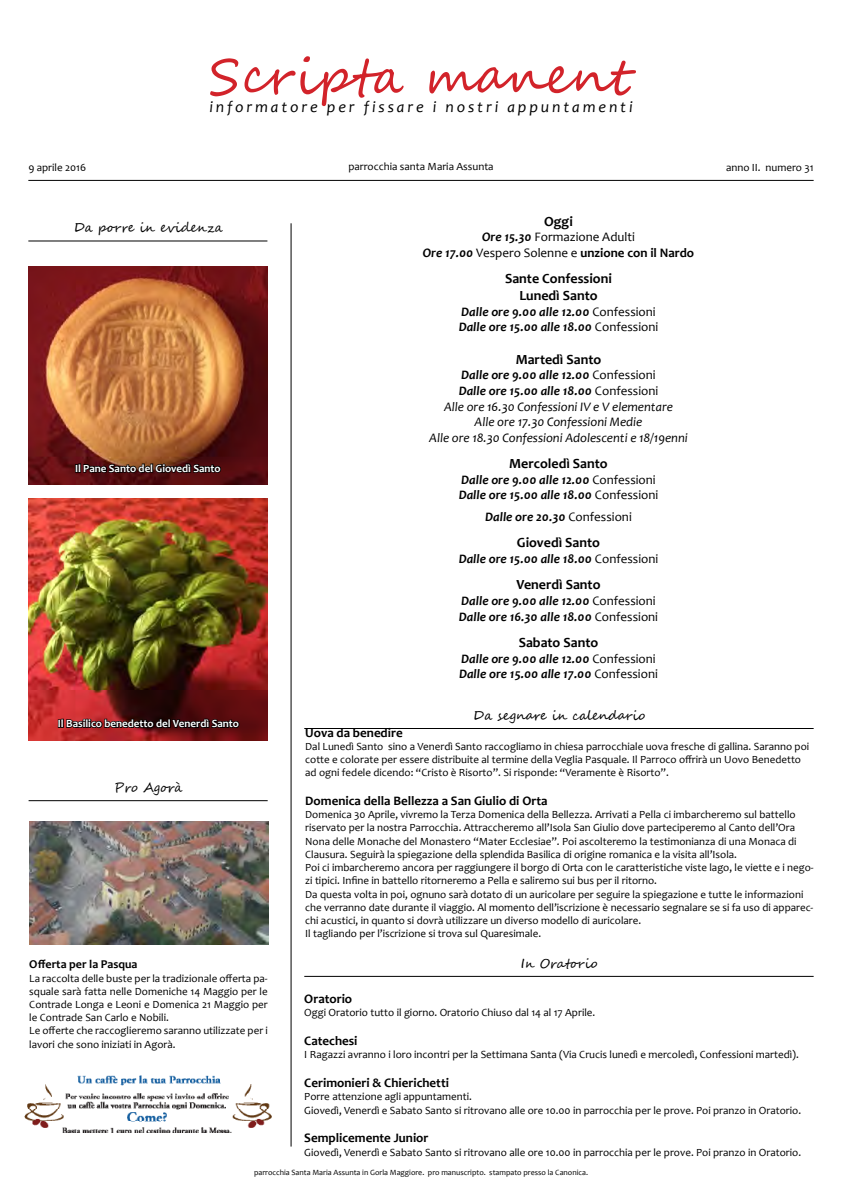
<style>
.page{position:relative;width:842px;height:1191px;background:#fff}
.page>*{position:absolute;margin:0;border:0;box-sizing:border-box;transform-origin:0 0}
.t1{font:50px "Segoe Script";letter-spacing:.01em;color:#d2232a}
.t2{font:italic 16px "Candara";letter-spacing:.18em;color:#000}
.t3{font:700 14px/16.8px "Candara";color:#000;text-align:center}
.t4{font:italic 700 13px/15.6px "Candara";color:#000}
.t5{font:italic 13px/15.6px "Candara";color:#000;text-align:center}
.t6{font:700 13px "Candara";color:#000}
.t7{font:13px/15.6px "Candara";color:#000;text-align:center}
.t8{font:13px "Segoe Script";color:#000}
.t9{font:700 12px "Candara";color:#000}
.t10{font:11px/13.2px "Candara";color:#000}
.t11{font:700 11px "Candara";color:#fff}
.t12{font:8px "Candara";color:#000}
.s1{font-weight:700;font-style:italic}
.s2{font-weight:700}
.s3{font-weight:400;font-style:normal}
.s4{font-style:normal}
</style>
<div class="page">
<hr style="left:291px;top:223px;width:1px;height:923px;background:#000">
<hr style="left:28px;top:180px;width:786px;height:1px;background:#000">
<hr style="left:304px;top:728px;width:510px;height:1px;background:#000">
<hr style="left:28px;top:241px;width:239px;height:1px;background:#000">
<hr style="left:304px;top:976px;width:510px;height:1px;background:#000">
<hr style="left:29px;top:800px;width:239px;height:1px;background:#000">
<img style="left:29px;top:822px;width:239px;height:122px">
<img style="left:24px;top:1075px;width:248px;height:58px">
<img style="left:28px;top:266px;width:239px;height:218px">
<img style="left:28px;top:499px;width:239px;height:241px">
<svg style="left:74px;top:462px;width:148px;height:12px;background:#2f0f0b"></svg>
<svg style="left:57px;top:717px;width:183px;height:12px;background:#34090b"></svg>
<h1 class="t1" style="left:209px;top:36px;width:421px">Scripta manent</h1>
<h2 class="t2" style="left:209px;top:97px;width:425px">informatore per fissare i nostri appuntamenti</h2>
<p class="t10" style="left:348px;top:160px;width:147px">parrocchia santa Maria Assunta</p>
<p class="t10" style="left:28px;top:161px;width:59px">9 aprile 2016</p>
<p class="t10" style="left:726px;top:160px;width:89px">anno II. numero 31</p>
<p class="t8" style="left:74px;top:217px;width:151px">Da porre in evidenza</p>
<p class="t11" style="left:75px;top:461px;width:147px">Il Pane Santo del Giovedì Santo</p>
<p class="t11" style="left:58px;top:716px;width:183px">Il Basilico benedetto del Venerdì Santo</p>
<p class="t8" style="left:114px;top:777px;width:70px">Pro Agorà</p>
<p class="t9" style="left:29px;top:957px;width:110px">Offerta per la Pasqua</p>
<p class="t10" style="left:29px;top:971px;width:240px">La raccolta delle buste per la tradizionale offerta pa&shy;squale sarà fatta nelle Domeniche 14 Maggio per le Contrade Longa e Leoni e Domenica 21 Maggio per le Contrade San Carlo e Nobili.<br>Le offerte che raccoglieremo saranno utilizzate per i lavori che sono iniziati in Agorà.</p>
<p class="t3" style="left:544px;top:212px;width:30px">Oggi</p>
<p class="t7" style="left:423px;top:229px;width:273px"><span class="s1">Ore 15.30</span> Formazione Adulti<br><span class="s1">Ore 17.00</span> Vespero Solenne e <span class="s2">unzione con il Nardo</span></p>
<p class="t3" style="left:505px;top:270px;width:108px">Sante Confessioni<br>Lunedì Santo</p>
<p class="t4" style="left:459px;top:303px;width:201px">Dalle ore 9.00 alle 12.00 <span class="s3">Confessioni<br></span>Dalle ore 15.00 alle 18.00 <span class="s3">Confessioni</span></p>
<p class="t3" style="left:516px;top:350px;width:87px">Martedì Santo</p>
<p class="t5" style="left:429px;top:367px;width:260px"><span class="s2">Dalle ore 9.00 alle 12.00</span> <span class="s4">Confessioni<br></span><span class="s2">Dalle ore 15.00 alle 18.00</span> <span class="s4">Confessioni<br></span>Alle ore 16.30 Confessioni IV e V elementare<br>Alle ore 17.30 Confessioni Medie<br>Alle ore 18.30 Confessioni Adolescenti e 18/19enni</p>
<p class="t3" style="left:509px;top:455px;width:100px">Mercoledì Santo</p>
<p class="t4" style="left:459px;top:471px;width:201px">Dalle ore 9.00 alle 12.00 <span class="s3">Confessioni<br></span>Dalle ore 15.00 alle 18.00 <span class="s3">Confessioni</span></p>
<p class="t4" style="left:485px;top:509px;width:148px">Dalle ore 20.30 <span class="s3">Confessioni</span></p>
<p class="t3" style="left:517px;top:534px;width:85px">Giovedì Santo</p>
<p class="t4" style="left:459px;top:551px;width:201px">Dalle ore 15.00 alle 18.00 <span class="s3">Confessioni</span></p>
<p class="t3" style="left:516px;top:576px;width:86px">Venerdì Santo</p>
<p class="t4" style="left:459px;top:593px;width:201px">Dalle ore 9.00 alle 12.00 <span class="s3">Confessioni<br></span>Dalle ore 16.30 alle 18.00 <span class="s3">Confessioni</span></p>
<p class="t3" style="left:519px;top:634px;width:81px">Sabato Santo</p>
<p class="t4" style="left:459px;top:650px;width:200px">Dalle ore 9.00 alle 12.00 <span class="s3">Confessioni<br></span>Dalle ore 15.00 alle 17.00 <span class="s3">Confessioni</span></p>
<p class="t8" style="left:473px;top:704px;width:174px">Da segnare in calendario</p>
<p class="t6" style="left:305px;top:724px;width:99px">Uova da benedire</p>
<p class="t10" style="left:305px;top:739px;width:505px">Dal Lunedì Santo sino a Venerdì Santo raccogliamo in chiesa parrocchiale uova fresche di gallina. Saranno poi cotte e colorate per essere distribuite al termine della Veglia Pasquale. Il Parroco offrirà un Uovo Benedetto ad ogni fedele dicendo: “Cristo è Risorto”. Si risponde: “Veramente è Risorto”.</p>
<p class="t6" style="left:305px;top:792px;width:244px">Domenica della Bellezza a San Giulio di Orta</p>
<p class="t10" style="left:305px;top:808px;width:510px">Domenica 30 Aprile, vivremo la Terza Domenica della Bellezza. Arrivati a Pella ci imbarcheremo sul battello riservato per la nostra Parrocchia. Attraccheremo all’Isola San Giulio dove parteciperemo al Canto dell’Ora Nona delle Monache del Monastero “Mater Ecclesiae”. Poi ascolteremo la testimonianza di una Monaca di Clausura. Seguirà la spiegazione della splendida Basilica di origine romanica e la visita all’Isola.<br>Poi ci imbarcheremo ancora per raggiungere il borgo di Orta con le caratteristiche viste lago, le viette e i nego&shy;zi tipici. Infine in battello ritorneremo a Pella e saliremo sui bus per il ritorno.<br>Da questa volta in poi, ognuno sarà dotato di un auricolare per seguire la spiegazione e tutte le informazioni che verranno date durante il viaggio. Al momento dell’iscrizione è necessario segnalare se si fa uso di apparec&shy;chi acustici, in quanto si dovrà utilizzare un diverso modello di auricolare.<br>Il tagliando per l’iscrizione si trova sul Quaresimale.</p>
<p class="t8" style="left:521px;top:952px;width:78px">In Oratorio</p>
<p class="t6" style="left:304px;top:990px;width:49px">Oratorio</p>
<p class="t10" style="left:304px;top:1006px;width:293px">Oggi Oratorio tutto il giorno. Oratorio Chiuso dal 14 al 17 Aprile.</p>
<p class="t6" style="left:304px;top:1032px;width:55px">Catechesi</p>
<p class="t10" style="left:304px;top:1048px;width:496px">I Ragazzi avranno i loro incontri per la Settimana Santa (Via Crucis lunedì e mercoledì, Confessioni martedì).</p>
<p class="t6" style="left:304px;top:1074px;width:146px">Cerimonieri &amp; Chierichetti</p>
<p class="t10" style="left:304px;top:1090px;width:498px">Porre attenzione agli appuntamenti.<br>Giovedì, Venerdì e Sabato Santo si ritrovano alle ore 10.00 in parrocchia per le prove. Poi pranzo in Oratorio.</p>
<p class="t6" style="left:304px;top:1130px;width:126px">Semplicemente Junior</p>
<p class="t10" style="left:304px;top:1145px;width:498px">Giovedì, Venerdì e Sabato Santo si ritrovano alle ore 10.00 in parrocchia per le prove. Poi pranzo in Oratorio.</p>
<p class="t12" style="left:254px;top:1167px;width:335px">parrocchia Santa Maria Assunta in Gorla Maggiore. pro manuscripto. stampato presso la Canonica.</p>
</div>
